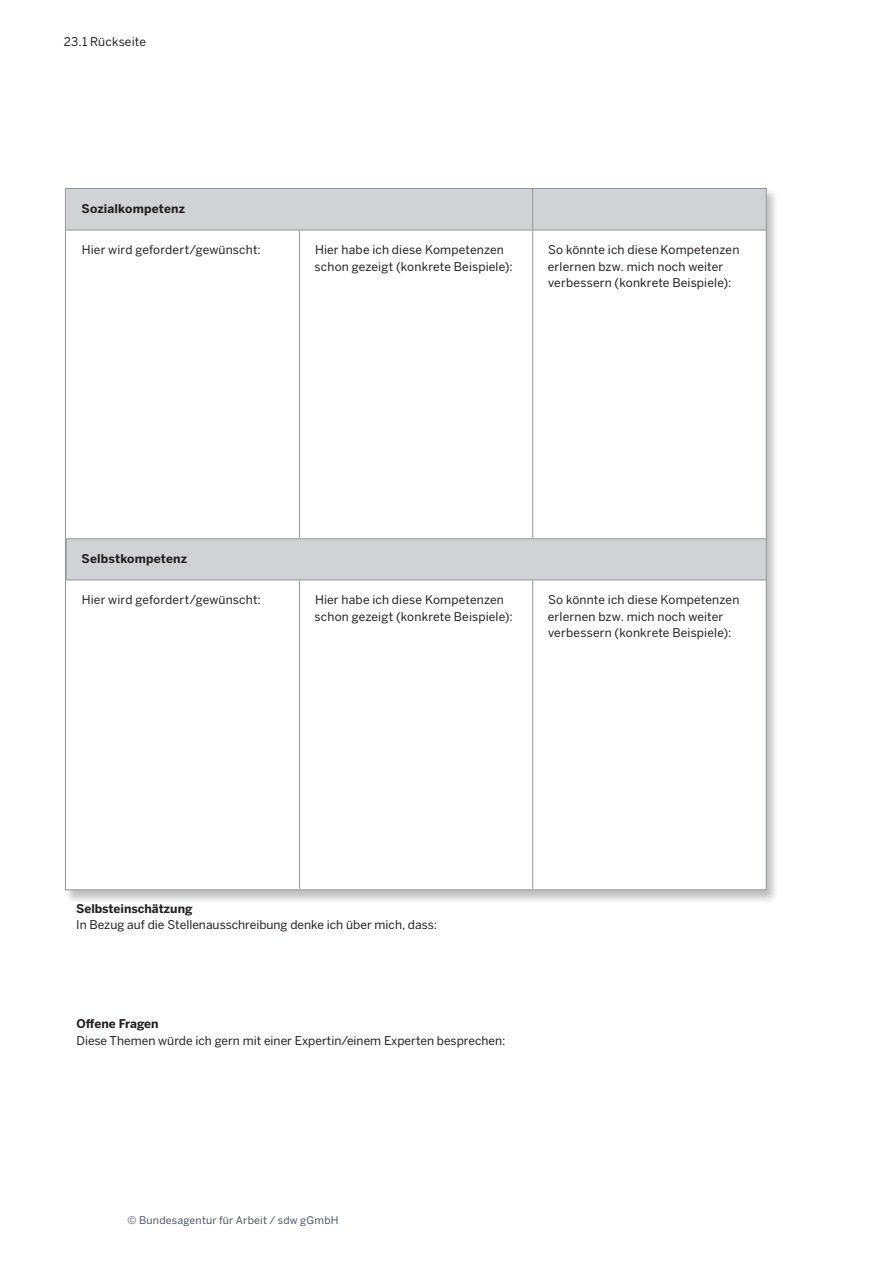
<style>
.page{position:relative;width:893px;height:1263px;background:#fff}
.page>*{position:absolute;margin:0;border:0;box-sizing:border-box;transform-origin:0 0}
.Benton_Tabelle_Text{font:12px/16.5px "Benton Sans";letter-spacing:.01em;color:#231f20}
.Benton_Text{font:12px "Benton Sans";color:#231f20}
.Benton_Text-2{font:700 12px "Benton Sans";color:#231f20}
.Benton_Tabelle_Text-2{font:700 12px "Benton Sans";letter-spacing:.015em;color:#231f20}
.Benton_Header_PB-Zah{font:12px "Benton Sans";letter-spacing:.01em;color:#231f20}
.Benton_Footer{font:10.5px "Benton Sans";letter-spacing:.02em;color:#495265}
</style>
<div class="page">
<div style="left:64px;top:188px;width:715px;height:716px;background:#231f20;opacity:.28"></div>
<div style="left:67px;top:190px;width:698px;height:40px;background:#d1d2d4"></div>
<svg style="left:67px;top:231px;width:698px;height:657px"></svg>
<hr style="left:532px;top:189px;width:1px;height:41px;background:#939598">
<hr style="left:66px;top:230px;width:233px;height:1px;background:#939598">
<hr style="left:299px;top:230px;width:234px;height:1px;background:#939598">
<hr style="left:533px;top:230px;width:233px;height:1px;background:#939598">
<hr style="left:299px;top:230px;width:1px;height:308px;background:#939598">
<hr style="left:532px;top:230px;width:1px;height:308px;background:#939598">
<hr style="left:299px;top:580px;width:1px;height:309px;background:#939598">
<hr style="left:532px;top:580px;width:1px;height:309px;background:#939598">
<hr style="left:66px;top:538px;width:233px;height:1px;background:#939598">
<hr style="left:299px;top:538px;width:234px;height:1px;background:#939598">
<hr style="left:533px;top:538px;width:233px;height:1px;background:#939598">
<hr style="left:66px;top:580px;width:233px;height:1px;background:#939598">
<hr style="left:299px;top:580px;width:234px;height:1px;background:#939598">
<hr style="left:533px;top:580px;width:233px;height:1px;background:#939598">
<p class="Benton_Header_PB-Zah" style="left:64px;top:35px;width:84px">23.1 Rückseite</p>
<p class="Benton_Tabelle_Text-2" style="left:82px;top:201px;width:105px">Sozialkompetenz</p>
<p class="Benton_Tabelle_Text" style="left:82px;top:242px;width:181px">Hier wird gefordert/gewünscht:</p>
<p class="Benton_Tabelle_Text" style="left:315px;top:242px;width:200px">Hier habe ich diese Kompetenzen schon gezeigt (konkrete Beispiele):</p>
<p class="Benton_Tabelle_Text" style="left:548px;top:242px;width:193px">So könnte ich diese Kompetenzen erlernen bzw. mich noch weiter verbessern (konkrete Beispiele):</p>
<p class="Benton_Tabelle_Text-2" style="left:82px;top:551px;width:107px">Selbstkompetenz</p>
<p class="Benton_Tabelle_Text" style="left:82px;top:592px;width:181px">Hier wird gefordert/gewünscht:</p>
<p class="Benton_Tabelle_Text" style="left:315px;top:592px;width:200px">Hier habe ich diese Kompetenzen schon gezeigt (konkrete Beispiele):</p>
<p class="Benton_Tabelle_Text" style="left:548px;top:592px;width:193px">So könnte ich diese Kompetenzen erlernen bzw. mich noch weiter verbessern (konkrete Beispiele):</p>
<p class="Benton_Text-2" style="left:76px;top:901px;width:118px">Selbsteinschätzung</p>
<p class="Benton_Text" style="left:76px;top:917px;width:362px">In Bezug auf die Stellenausschreibung denke ich über mich, dass:</p>
<p class="Benton_Text-2" style="left:77px;top:1016px;width:84px">Offene Fragen</p>
<p class="Benton_Text" style="left:76px;top:1033px;width:431px">Diese Themen würde ich gern mit einer Expertin/einem Experten besprechen:</p>
<p class="Benton_Footer" style="left:128px;top:1214px;width:213px">© Bundesagentur für Arbeit / sdw gGmbH</p>
</div>
